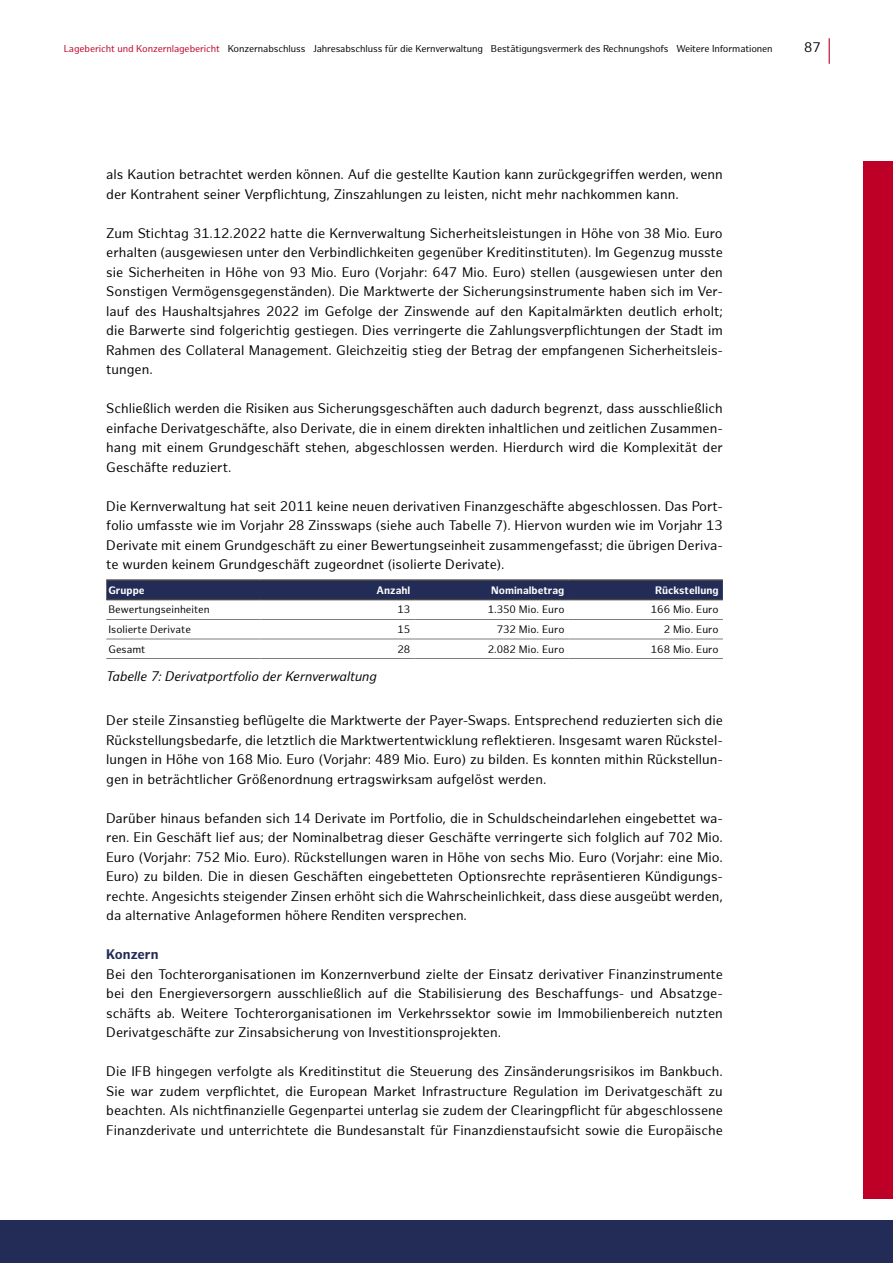
<style>
.page{position:relative;width:893px;height:1263px;background:#fff}
.page>*{position:absolute;margin:0;border:0;box-sizing:border-box;transform-origin:0 0}
.fliesstext_abstand_n{font:13.5px/19.5px "Hamburg Sans";color:#000;text-align:justify}
.t1{font:italic 13.5px "Hamburg Sans";color:#000}
.zwischentitel{font:700 13.5px "Hamburg Sans";color:#222c57}
.tabelle_7pt{font:10.5px "Hamburg Sans";color:#000}
.tabelle_7_pt_bold_we{font:700 10.5px "Hamburg Sans";color:#fff}
.t2{font:9.75px "Hamburg Sans";letter-spacing:-.01em;color:#000}
.s1{color:#be0027}
</style>
<div class="page">
<div style="left:863px;top:162px;width:30px;height:1037px;background:#be0027"></div>
<svg style="left:829px;top:38px;width:1px;height:26px"></svg>
<div style="left:0;top:1220px;width:893px;height:43px;background:#222c57"></div>
<div style="left:106px;top:581px;width:617px;height:18px;background:#222c57"></div>
<hr style="left:106px;top:619px;width:154px;height:1px;background:#7c7c7c">
<hr style="left:260px;top:619px;width:155px;height:1px;background:#7c7c7c">
<hr style="left:415px;top:619px;width:154px;height:1px;background:#7c7c7c">
<hr style="left:569px;top:619px;width:154px;height:1px;background:#7c7c7c">
<hr style="left:106px;top:639px;width:154px;height:1px;background:#7c7c7c">
<hr style="left:260px;top:639px;width:155px;height:1px;background:#7c7c7c">
<hr style="left:415px;top:639px;width:154px;height:1px;background:#7c7c7c">
<hr style="left:569px;top:639px;width:154px;height:1px;background:#7c7c7c">
<hr style="left:106px;top:579px;width:154px;height:2px;background:#484848">
<hr style="left:260px;top:579px;width:155px;height:2px;background:#484848">
<hr style="left:415px;top:579px;width:154px;height:2px;background:#484848">
<hr style="left:569px;top:579px;width:154px;height:2px;background:#484848">
<hr style="left:106px;top:599px;width:154px;height:1px;background:#484848">
<hr style="left:260px;top:599px;width:155px;height:1px;background:#484848">
<hr style="left:415px;top:599px;width:154px;height:1px;background:#484848">
<hr style="left:569px;top:599px;width:154px;height:1px;background:#484848">
<hr style="left:106px;top:658px;width:154px;height:1px;background:#7c7c7c">
<hr style="left:260px;top:658px;width:155px;height:1px;background:#7c7c7c">
<hr style="left:415px;top:658px;width:154px;height:1px;background:#7c7c7c">
<hr style="left:569px;top:658px;width:154px;height:1px;background:#7c7c7c">
<p class="t2" style="left:64px;top:43px;width:710px"><span class="s1">Lagebericht und Konzernlagebericht</span> Konzernabschluss Jahresabschluss für die Kernverwaltung Bestätigungsvermerk des Rechnungshofs Weitere Informationen</p>
<p class="fliesstext_abstand_n" style="left:804px;top:38px;width:18px">87</p>
<p class="fliesstext_abstand_n" style="left:106px;top:165px;width:618px">als Kaution betrachtet werden können. Auf die gestellte Kaution kann zurückgegriffen werden, wenn der Kontrahent seiner Verpflichtung, Zinszahlungen zu leisten, nicht mehr nachkommen kann.</p>
<p class="fliesstext_abstand_n" style="left:106px;top:224px;width:618px">Zum Stichtag 31.12.2022 hatte die Kernverwaltung Sicherheitsleistungen in Höhe von 38 Mio. Euro erhalten (ausgewiesen unter den Verbindlichkeiten gegenüber Kreditinstituten). Im Gegenzug musste sie Sicherheiten in Höhe von 93 Mio. Euro (Vorjahr: 647 Mio. Euro) stellen (ausgewiesen unter den Sonstigen Vermögensgegenständen). Die Marktwerte der Sicherungsinstrumente haben sich im Ver&shy;lauf des Haushaltsjahres 2022 im Gefolge der Zinswende auf den Kapitalmärkten deutlich erholt; die Barwerte sind folgerichtig gestiegen. Dies verringerte die Zahlungsverpflichtungen der Stadt im Rahmen des Collateral Management. Gleichzeitig stieg der Betrag der empfangenen Sicherheitsleis&shy;tungen.</p>
<p class="fliesstext_abstand_n" style="left:106px;top:399px;width:618px">Schließlich werden die Risiken aus Sicherungsgeschäften auch dadurch begrenzt, dass ausschließlich einfache Derivatgeschäfte, also Derivate, die in einem direkten inhaltlichen und zeitlichen Zusammen&shy;hang mit einem Grundgeschäft stehen, abgeschlossen werden. Hierdurch wird die Komplexität der Geschäfte reduziert.</p>
<p class="fliesstext_abstand_n" style="left:106px;top:497px;width:618px">Die Kernverwaltung hat seit 2011 keine neuen derivativen Finanzgeschäfte abgeschlossen. Das Port&shy;folio umfasste wie im Vorjahr 28 Zinsswaps (siehe auch Tabelle 7). Hiervon wurden wie im Vorjahr 13<br>Derivate mit einem Grundgeschäft zu einer Bewertungseinheit zusammengefasst; die übrigen Deriva&shy;te wurden keinem Grundgeschäft zugeordnet (isolierte Derivate).</p>
<p class="tabelle_7_pt_bold_we" style="left:108px;top:584px;width:38px">Gruppe</p>
<p class="tabelle_7_pt_bold_we" style="left:376px;top:584px;width:35px">Anzahl</p>
<p class="tabelle_7_pt_bold_we" style="left:491px;top:584px;width:75px">Nominalbetrag</p>
<p class="tabelle_7_pt_bold_we" style="left:655px;top:584px;width:65px">Rückstellung</p>
<p class="tabelle_7pt" style="left:108px;top:604px;width:103px">Bewertungseinheiten</p>
<p class="tabelle_7pt" style="left:397px;top:604px;width:14px">13</p>
<p class="tabelle_7pt" style="left:488px;top:604px;width:78px">1.350 Mio. Euro</p>
<p class="tabelle_7pt" style="left:651px;top:604px;width:69px">166 Mio. Euro</p>
<p class="tabelle_7pt" style="left:108px;top:623px;width:84px">Isolierte Derivate</p>
<p class="tabelle_7pt" style="left:397px;top:623px;width:14px">15</p>
<p class="tabelle_7pt" style="left:497px;top:623px;width:69px">732 Mio. Euro</p>
<p class="tabelle_7pt" style="left:664px;top:623px;width:56px">2 Mio. Euro</p>
<p class="tabelle_7pt" style="left:108px;top:643px;width:39px">Gesamt</p>
<p class="tabelle_7pt" style="left:397px;top:643px;width:14px">28</p>
<p class="tabelle_7pt" style="left:488px;top:643px;width:78px">2.082 Mio. Euro</p>
<p class="tabelle_7pt" style="left:651px;top:643px;width:69px">168 Mio. Euro</p>
<p class="t1" style="left:106px;top:668px;width:272px">Tabelle 7: Derivatportfolio der Kernverwaltung</p>
<p class="fliesstext_abstand_n" style="left:106px;top:711px;width:618px">Der steile Zinsanstieg beflügelte die Marktwerte der Payer-Swaps. Entsprechend reduzierten sich die Rückstellungsbedarfe, die letztlich die Marktwertentwicklung reflektieren. Insgesamt waren Rückstel&shy;lungen in Höhe von 168 Mio. Euro (Vorjahr: 489 Mio. Euro) zu bilden. Es konnten mithin Rückstellun&shy;gen in beträchtlicher Größenordnung ertragswirksam aufgelöst werden.</p>
<p class="fliesstext_abstand_n" style="left:106px;top:809px;width:618px">Darüber hinaus befanden sich 14 Derivate im Portfolio, die in Schuldscheindarlehen eingebettet wa&shy;ren. Ein Geschäft lief aus; der Nominalbetrag dieser Geschäfte verringerte sich folglich auf 702 Mio.<br>Euro (Vorjahr: 752 Mio. Euro). Rückstellungen waren in Höhe von sechs Mio. Euro (Vorjahr: eine Mio.<br>Euro) zu bilden. Die in diesen Geschäften eingebetteten Optionsrechte repräsentieren Kündigungs&shy;rechte. Angesichts steigender Zinsen erhöht sich die Wahrscheinlichkeit, dass diese ausgeübt werden, da alternative Anlageformen höhere Renditen versprechen.</p>
<p class="zwischentitel" style="left:106px;top:946px;width:54px">Konzern</p>
<p class="fliesstext_abstand_n" style="left:106px;top:965px;width:618px">Bei den Tochterorganisationen im Konzernverbund zielte der Einsatz derivativer Finanzinstrumente bei den Energieversorgern ausschließlich auf die Stabilisierung des Beschaffungs- und Absatzge&shy;schäfts ab. Weitere Tochterorganisationen im Verkehrssektor sowie im Immobilienbereich nutzten Derivatgeschäfte zur Zinsabsicherung von Investitionsprojekten.</p>
<p class="fliesstext_abstand_n" style="left:106px;top:1062px;width:618px">Die IFB hingegen verfolgte als Kreditinstitut die Steuerung des Zinsänderungsrisikos im Bankbuch.<br>Sie war zudem verpflichtet, die European Market Infrastructure Regulation im Derivatgeschäft zu beachten. Als nichtfinanzielle Gegenpartei unterlag sie zudem der Clearingpflicht für abgeschlossene Finanzderivate und unterrichtete die Bundesanstalt für Finanzdienstaufsicht sowie die Europäische</p>
</div>
